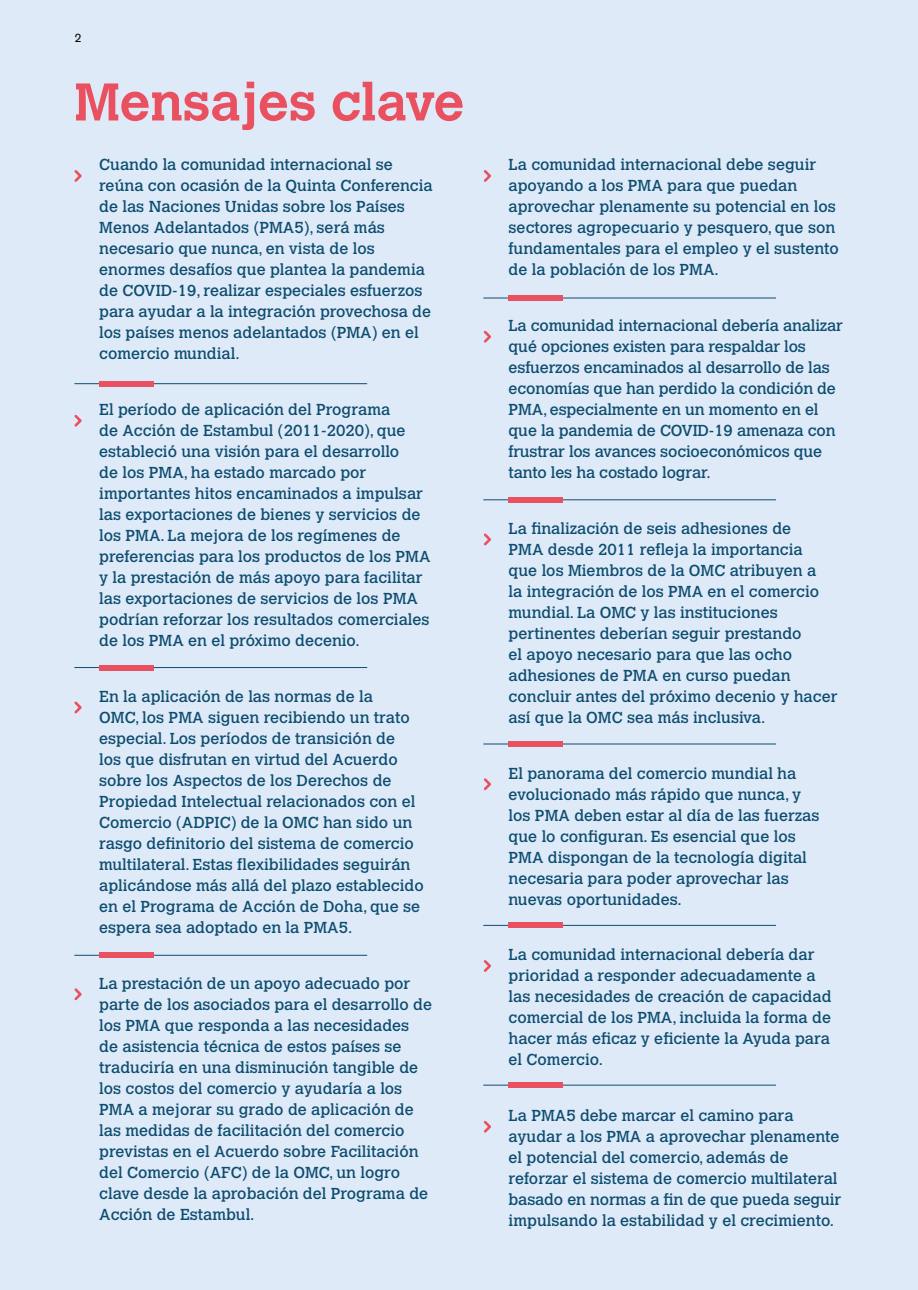
<style>
.page{position:relative;width:918px;height:1290px;background:#dfeaf8}
.page>*{position:absolute;margin:0;border:0;box-sizing:border-box;transform-origin:0 0}
.t1{font:700 52.5px "Calvert MT Std";color:#ea5160}
.t2{font:15.75px/21px "Calvert MT Std";color:#0d4d6f}
.t3{font:12.25px "Akzidenz Grotesk BE";color:#000}
</style>
<div class="page">
<svg style="left:74px;top:170px;width:8px;height:12px"></svg>
<svg style="left:74px;top:414px;width:8px;height:13px"></svg>
<svg style="left:74px;top:701px;width:8px;height:13px"></svg>
<svg style="left:74px;top:988px;width:8px;height:13px"></svg>
<svg style="left:483px;top:170px;width:8px;height:12px"></svg>
<svg style="left:483px;top:330px;width:8px;height:13px"></svg>
<svg style="left:484px;top:533px;width:7px;height:13px"></svg>
<svg style="left:483px;top:778px;width:8px;height:13px"></svg>
<svg style="left:483px;top:960px;width:8px;height:12px"></svg>
<svg style="left:483px;top:1120px;width:8px;height:13px"></svg>
<hr style="left:74px;top:383px;width:293px;height:1px;background:#0d4d6f">
<div style="left:99px;top:381px;width:55px;height:5px;background:#ea5160"></div>
<hr style="left:74px;top:667px;width:293px;height:1px;background:#0d4d6f">
<div style="left:99px;top:665px;width:55px;height:5px;background:#ea5160"></div>
<hr style="left:74px;top:955px;width:293px;height:1px;background:#0d4d6f">
<div style="left:99px;top:953px;width:55px;height:5px;background:#ea5160"></div>
<hr style="left:483px;top:298px;width:293px;height:1px;background:#0d4d6f">
<div style="left:508px;top:295px;width:55px;height:6px;background:#ea5160"></div>
<hr style="left:483px;top:499px;width:293px;height:1px;background:#0d4d6f">
<div style="left:508px;top:497px;width:55px;height:5px;background:#ea5160"></div>
<hr style="left:483px;top:744px;width:293px;height:1px;background:#0d4d6f">
<div style="left:508px;top:741px;width:55px;height:5px;background:#ea5160"></div>
<hr style="left:483px;top:925px;width:293px;height:1px;background:#0d4d6f">
<div style="left:508px;top:923px;width:55px;height:5px;background:#ea5160"></div>
<hr style="left:483px;top:1085px;width:293px;height:1px;background:#0d4d6f">
<div style="left:508px;top:1082px;width:55px;height:5px;background:#ea5160"></div>
<p class="t3" style="left:74px;top:30px;width:9px">2</p>
<h1 class="t1" style="left:74px;top:69px;width:391px">Mensajes clave</h1>
<p class="t2" style="left:99px;top:154px;width:335px">Cuando la comunidad internacional se reúna con ocasión de la Quinta Conferencia de las Naciones Unidas sobre los Países Menos Adelantados (PMA5), será más necesario que nunca, en vista de los enormes desafíos que plantea la pandemia de COVID-19, realizar especiales esfuerzos para ayudar a la integración provechosa de los países menos adelantados (PMA) en el comercio mundial.</p>
<p class="t2" style="left:99px;top:399px;width:333px">El período de aplicación del Programa<br>de Acción de Estambul (2011-2020), que estableció una visión para el desarrollo<br>de los PMA, ha estado marcado por importantes hitos encaminados a impulsar las exportaciones de bienes y servicios de los PMA. La mejora de los regímenes de preferencias para los productos de los PMA y la prestación de más apoyo para facilitar las exportaciones de servicios de los PMA podrían reforzar los resultados comerciales de los PMA en el próximo decenio.</p>
<p class="t2" style="left:99px;top:686px;width:326px">En la aplicación de las normas de la<br>OMC, los PMA siguen recibiendo un trato especial. Los períodos de transición de<br>los que disfrutan en virtud del Acuerdo sobre los Aspectos de los Derechos de Propiedad Intelectual relacionados con el Comercio (ADPIC) de la OMC han sido un rasgo definitorio del sistema de comercio multilateral. Estas flexibilidades seguirán aplicándose más allá del plazo establecido en el Programa de Acción de Doha, que se espera sea adoptado en la PMA5.</p>
<p class="t2" style="left:99px;top:973px;width:334px">La prestación de un apoyo adecuado por parte de los asociados para el desarrollo de los PMA que responda a las necesidades<br>de asistencia técnica de estos países se traduciría en una disminución tangible de los costos del comercio y ayudaría a los PMA a mejorar su grado de aplicación de las medidas de facilitación del comercio previstas en el Acuerdo sobre Facilitación del Comercio (AFC) de la OMC, un logro clave desde la aprobación del Programa de Acción de Estambul.</p>
<p class="t2" style="left:508px;top:154px;width:332px">La comunidad internacional debe seguir apoyando a los PMA para que puedan aprovechar plenamente su potencial en los sectores agropecuario y pesquero, que son fundamentales para el empleo y el sustento de la población de los PMA.</p>
<p class="t2" style="left:508px;top:315px;width:336px">La comunidad internacional debería analizar qué opciones existen para respaldar los esfuerzos encaminados al desarrollo de las economías que han perdido la condición de PMA, especialmente en un momento en el que la pandemia de COVID-19 amenaza con frustrar los avances socioeconómicos que tanto les ha costado lograr.</p>
<p class="t2" style="left:508px;top:518px;width:330px">La finalización de seis adhesiones de<br>PMA desde 2011 refleja la importancia<br>que los Miembros de la OMC atribuyen a<br>la integración de los PMA en el comercio mundial. La OMC y las instituciones pertinentes deberían seguir prestando<br>el apoyo necesario para que las ocho adhesiones de PMA en curso puedan concluir antes del próximo decenio y hacer así que la OMC sea más inclusiva.</p>
<p class="t2" style="left:508px;top:763px;width:312px">El panorama del comercio mundial ha evolucionado más rápido que nunca, y los PMA deben estar al día de las fuerzas que lo configuran. Es esencial que los PMA dispongan de la tecnología digital necesaria para poder aprovechar las nuevas oportunidades.</p>
<p class="t2" style="left:508px;top:944px;width:324px">La comunidad internacional debería dar prioridad a responder adecuadamente a las necesidades de creación de capacidad comercial de los PMA, incluida la forma de hacer más eficaz y eficiente la Ayuda para el Comercio.</p>
<p class="t2" style="left:508px;top:1105px;width:334px">La PMA5 debe marcar el camino para ayudar a los PMA a aprovechar plenamente el potencial del comercio, además de reforzar el sistema de comercio multilateral basado en normas a fin de que pueda seguir impulsando la estabilidad y el crecimiento.</p>
</div>
